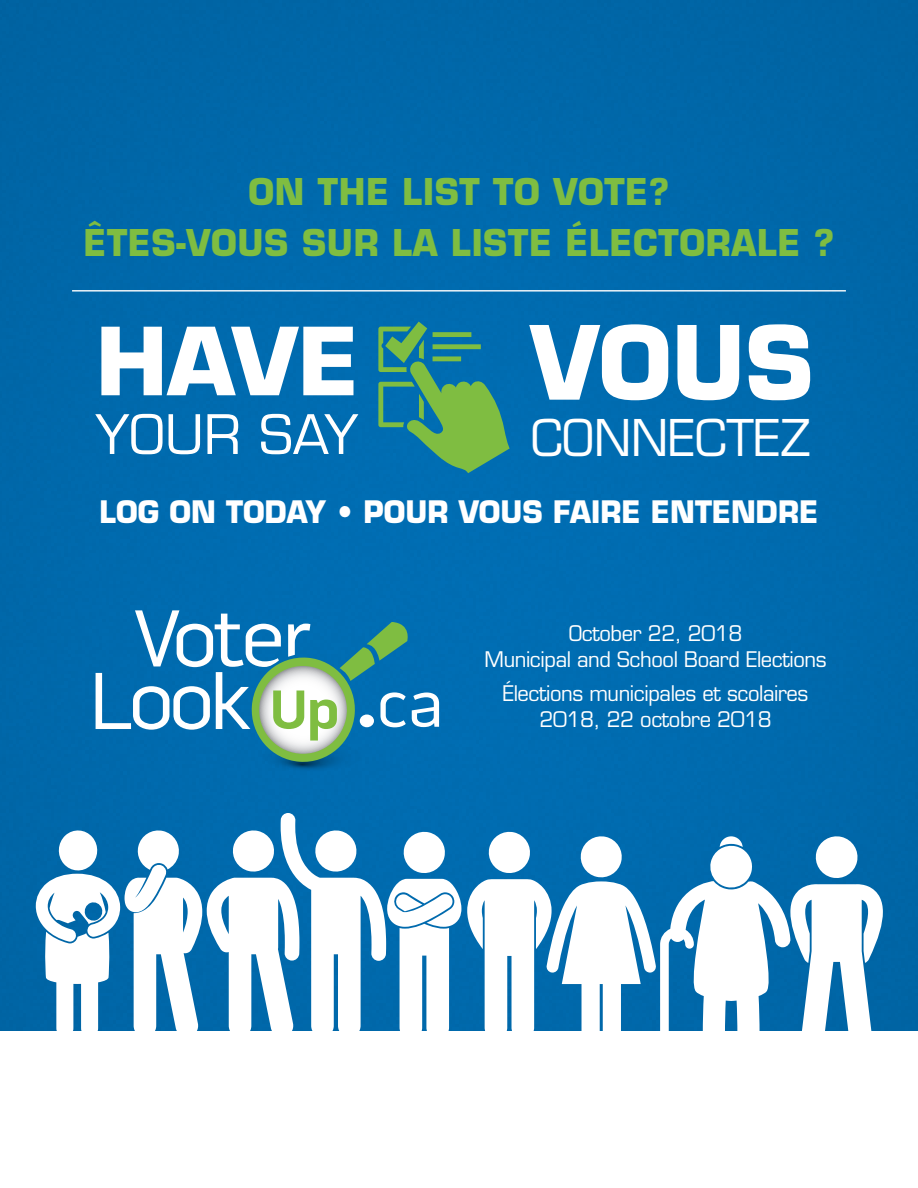
<style>
.page{position:relative;width:918px;height:1188px;background:#fff}
.page>*{position:absolute;margin:0;border:0;box-sizing:border-box;transform-origin:0 0}
.t1{font:700 99.6px "Eurostile LT Std";color:#fff;scale:.96 1}
.t2{font:700 91.5px "Eurostile LT Std";color:#fff}
.t3{font:53.1px "Eurostile LT Std";color:#fff}
.t4{font:49.35px "Eurostile LT Std";color:#fff;scale:.96 1}
.t5{font:700 36px/51px "Eurostile LT Std";letter-spacing:.02em;color:#7fbd41;text-align:center;scale:.94 1}
.t6{font:700 30.3px "Eurostile LT Std";color:#fff;scale:.94 1}
.t7{font:21px/25.5px "Eurostile LT Std";letter-spacing:-.02em;color:#fff;text-align:center;scale:.96 1}
</style>
<div class="page">
<div style="left:0;top:0;width:918px;height:1161px;background:#0069ac"></div>
<svg style="left:96px;top:610px;width:343px;height:154px"></svg>
<hr style="left:72px;top:290px;width:774px;height:2px;background:#fff">
<svg style="left:378px;top:322px;width:132px;height:151px"></svg>
<div style="left:0;top:1032px;width:918px;height:156px;background:#fff"></div>
<svg style="left:36px;top:813px;width:425px;height:219px"></svg>
<svg style="left:467px;top:831px;width:416px;height:201px"></svg>
<p class="t5" style="left:84px;top:166px;width:800px">ON THE LIST TO VOTE?<br>ÊTES-VOUS SUR LA LISTE ÉLECTORALE ?</p>
<p class="t2" style="left:96px;top:305px;width:265px">HAVE</p>
<p class="t3" style="left:96px;top:403px;width:264px">YOUR SAY</p>
<p class="t1" style="left:531px;top:301px;width:296px">VOUS</p>
<p class="t4" style="left:531px;top:408px;width:293px">CONNECTEZ</p>
<p class="t6" style="left:100px;top:493px;width:766px">LOG ON TODAY • POUR VOUS FAIRE ENTENDRE</p>
<p class="t7" style="left:485px;top:621px;width:358px">October 22, 2018<br>Municipal and School Board Elections</p>
<p class="t7" style="left:503px;top:681px;width:320px">Élections municipales et scolaires<br>2018, 22 octobre 2018</p>
</div>
